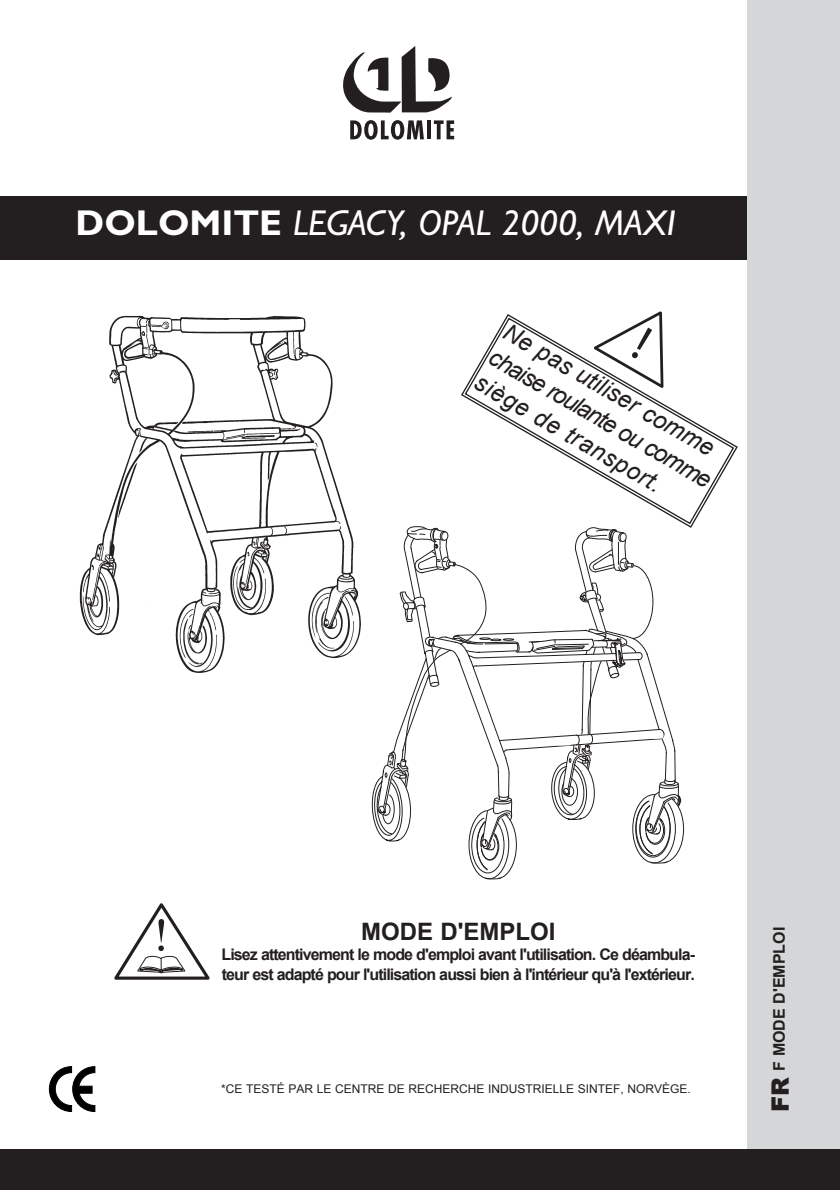
<style>
.page{position:relative;width:840px;height:1190px;background:#fff}
.page>*{position:absolute;margin:0;border:0;box-sizing:border-box;transform-origin:0 0}
.t1{font:italic 36px "Gill Sans";color:#fff}
.t2{font:italic 24px/28.8px "Arial";color:#231f20}
.t3{font:700 24px "Arial";color:#231f20}
.t4{font:700 16px/20px "Arial";letter-spacing:-.055em;color:#231f20}
.t5{font:700 16px "Arial";color:#231f20}
.t6{font:12px "Arial";color:#231f20}
.s1{font-weight:700;font-style:normal}
.s2{font-weight:900;font-size:24px}
</style>
<div class="page">
<div style="left:0;top:196px;width:815px;height:63px;background:#231f20"></div>
<svg style="left:49px;top:1066px;width:46px;height:46px"></svg>
<svg style="left:343px;top:46px;width:109px;height:67px"></svg>
<svg style="left:350px;top:120px;width:74px;height:20px"></svg>
<hr style="left:427px;top:120px;width:4px;height:19px;background:#231f20">
<svg style="left:434px;top:120px;width:20px;height:19px"></svg>
<svg style="left:114px;top:903px;width:96px;height:77px"></svg>
<svg style="left:371px;top:526px;width:314px;height:354px"></svg>
<img style="left:79px;top:315px;width:282px;height:358px">
<div style="left:556px;top:739px;width:16px;height:7px;background:#fff;border-radius:3px"></div>
<div style="left:648px;top:733px;width:16px;height:6px;background:#fff;border-radius:3px"></div>
<svg style="left:460px;top:314px;width:278px;height:215px"></svg>
<svg style="left:591px;top:311px;width:74px;height:80px"></svg>
<div style="left:748px;top:0;width:91px;height:1157px;background:#d5d6d8"></div>
<div style="left:0;top:1149px;width:839px;height:41px;background:#231f20"></div>
<h1 class="t1" style="left:76px;top:210px;width:601px"><span class="s1">DOLOMITE</span> LEGACY, OPAL 2000, MAXI</h1>
<h2 class="t2" style="left:513px;top:318px;width:254px;rotate:30deg">Ne pas utiliser comme chaise roulante ou comme siège de transport.</h2>
<h2 class="t3" style="left:361px;top:918px;width:196px">MODE D'EMPLOI</h2>
<p class="t4" style="left:222px;top:944px;width:475px">Lisez attentivement le mode d'emploi avant l'utilisation. Ce déambula&shy;teur est adapté pour l'utilisation aussi bien à l'intérieur qu'à l'extérieur.</p>
<p class="t6" style="left:221px;top:1082px;width:471px">*CE TESTÉ PAR LE CENTRE DE RECHERCHE INDUSTRIELLE SINTEF, NORVÈGE.</p>
<p class="t5" style="left:770px;top:1112px;width:187px;rotate:-90deg"><span class="s2">FR</span> F MODE D'EMPLOI</p>
</div>
